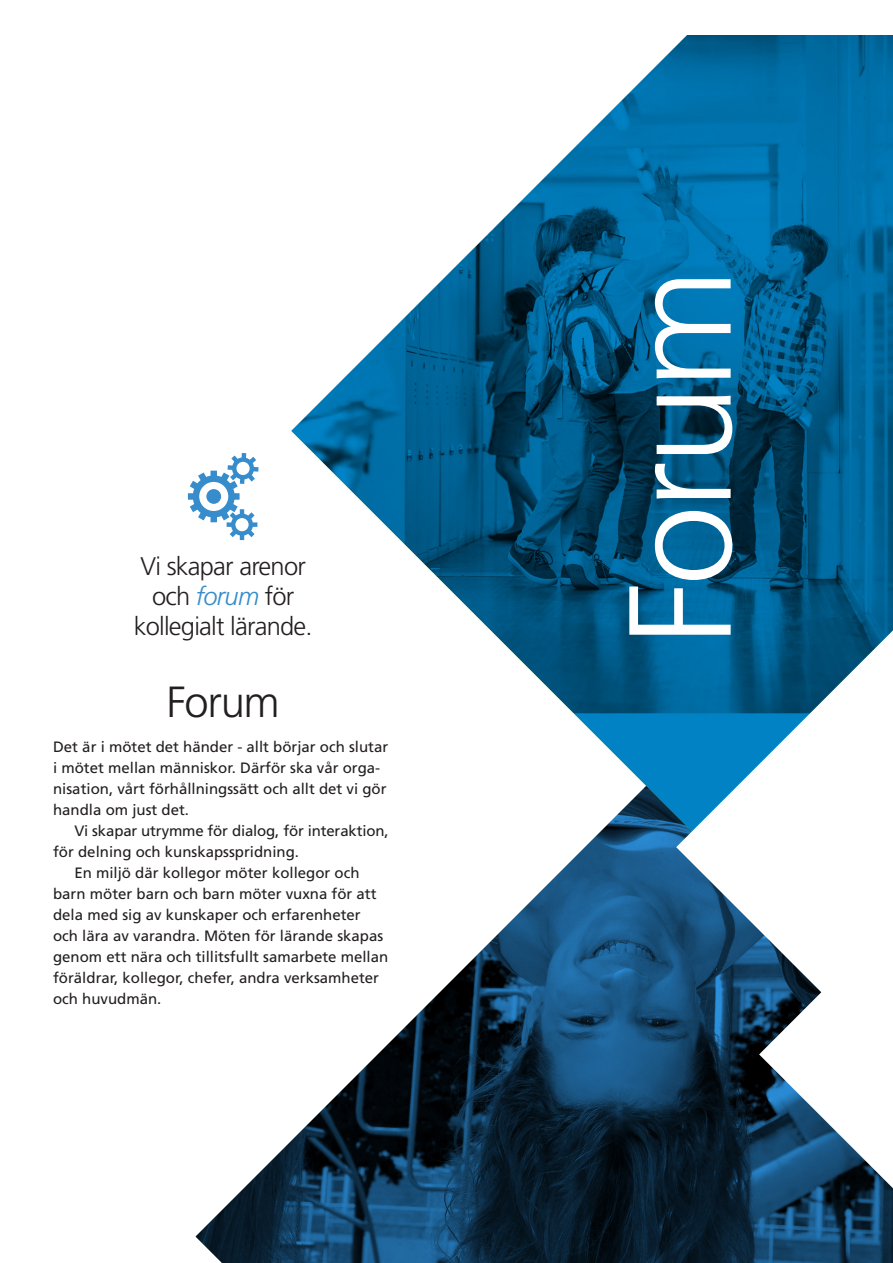
<style>
.page{position:relative;width:893px;height:1263px;background:#fff}
.page>*{position:absolute;margin:0;border:0;box-sizing:border-box;transform-origin:0 0}
.t1{font:300 145.05px "Frutiger LT Std";letter-spacing:-.03em;color:#fff}
.t2{font:300 43.65px "Frutiger LT Std";letter-spacing:-.03em;color:#231f20}
.t3{font:300 25.5px/30px "Frutiger LT Std";letter-spacing:-.03em;color:#231f20;text-align:center}
.t4{font:15px/21px "Frutiger LT Std";color:#231f20}
.s1{font-style:italic;color:#378ccb}
</style>
<div class="page">
<svg style="left:188px;top:453px;width:71px;height:87px"></svg>
<img style="left:196px;top:990px;width:697px;height:273px">
<svg style="left:442px;top:903px;width:234px;height:87px"></svg>
<img style="left:291px;top:35px;width:602px;height:868px">
<svg style="left:676px;top:630px;width:217px;height:434px"></svg>
<svg style="left:759px;top:931px;width:134px;height:257px"></svg>
<div style="left:837px;top:833px;width:56px;height:140px;background:#fff"></div>
<p class="t3" style="left:134px;top:551px;width:180px">Vi skapar arenor och <span class="s1">forum</span> för kollegialt lärande.</p>
<p class="t2" style="left:167px;top:677px;width:115px">Forum</p>
<p class="t4" style="left:53px;top:736px;width:337px">Det är i mötet det händer - allt börjar och slutar i mötet mellan människor. Därför ska vår orga&shy;nisation, vårt förhållningssätt och allt det vi gör handla om just det.</p>
<p class="t4" style="left:53px;top:820px;width:337px;text-indent:21px">Vi skapar utrymme för dialog, för interaktion, för delning och kunskapsspridning.</p>
<p class="t4" style="left:53px;top:862px;width:337px;text-indent:21px">En miljö där kollegor möter kollegor och barn möter barn och barn möter vuxna för att dela med sig av kunskaper och erfarenheter och lära av varandra. Möten för lärande skapas genom ett nära och tillitsfullt samarbete mellan föräldrar, kollegor, chefer, andra verksamheter och huvudmän.</p>
<p class="t1" style="left:598px;top:646px;width:379px;rotate:-90deg">Forum</p>
</div>
